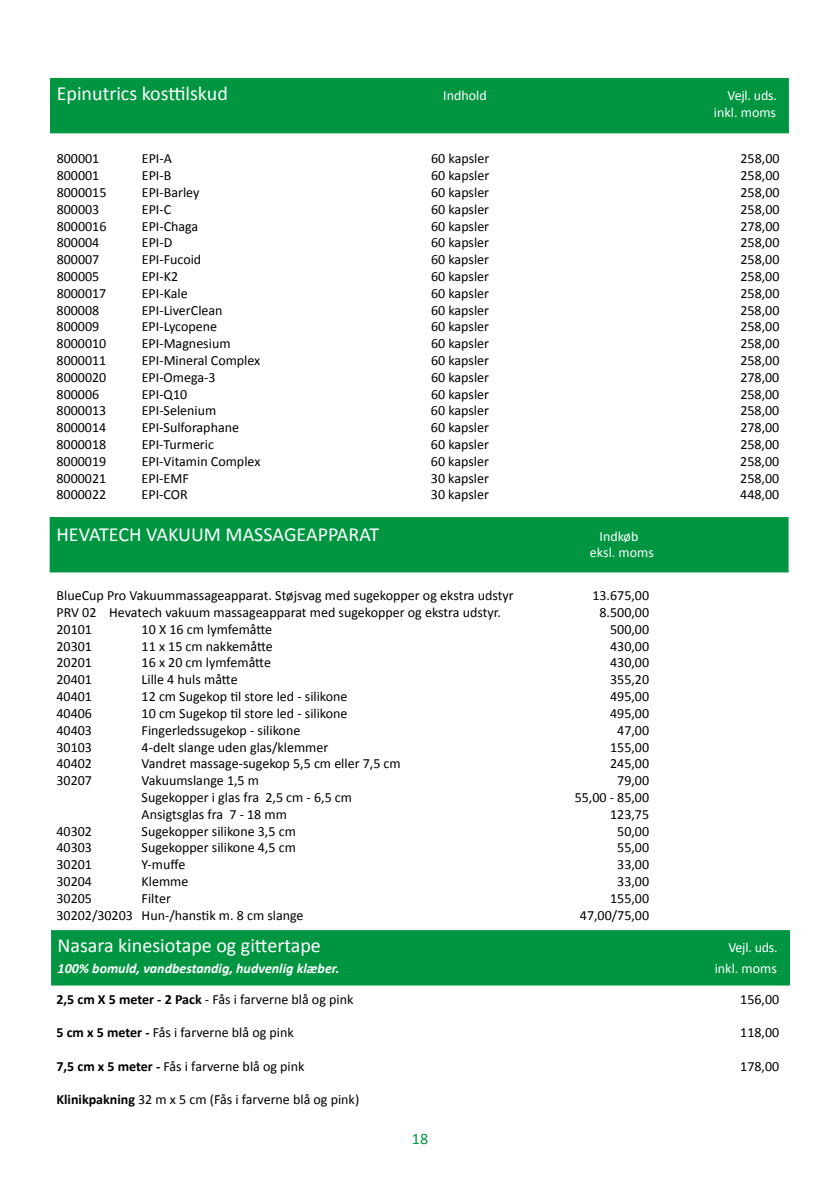
<style>
.page{position:relative;width:840px;height:1191px;background:#fff}
.page>*{position:absolute;margin:0;border:0;box-sizing:border-box;transform-origin:0 0}
.t1{font:20px "Calibri";color:#fff}
.t2{font:16px "Calibri";color:#009641}
.t3{font:14px "Calibri";color:#000}
.t4{font:14px/16.8px "Calibri";color:#fff;text-align:center}
.t5{font:italic 700 14px "Calibri";color:#fff}
.s1{font-weight:700}
</style>
<div class="page">
<div style="left:50px;top:517px;width:738px;height:55px;background:#009641"></div>
<div style="left:51px;top:930px;width:738px;height:55px;background:#009641;border:2px solid #009641"></div>
<div style="left:50px;top:78px;width:738px;height:55px;background:#009641"></div>
<h1 class="t1" style="left:57px;top:81px;width:172px">Epinutrics kosttilskud</h1>
<p class="t4" style="left:443px;top:87px;width:45px">Indhold</p>
<p class="t4" style="left:713px;top:87px;width:64px;text-align:right">Vejl. uds. inkl. moms</p>
<p class="t3" style="left:57px;top:150px;width:44px">800001</p>
<p class="t3" style="left:142px;top:150px;width:31px">EPI-A</p>
<p class="t3" style="left:431px;top:150px;width:60px">60 kapsler</p>
<p class="t3" style="left:740px;top:150px;width:40px">258,00</p>
<p class="t3" style="left:57px;top:167px;width:44px">800001</p>
<p class="t3" style="left:142px;top:167px;width:31px">EPI-B</p>
<p class="t3" style="left:431px;top:167px;width:60px">60 kapsler</p>
<p class="t3" style="left:740px;top:167px;width:40px">258,00</p>
<p class="t3" style="left:57px;top:183px;width:51px">8000015</p>
<p class="t3" style="left:142px;top:183px;width:59px">EPI-Barley</p>
<p class="t3" style="left:431px;top:183px;width:60px">60 kapsler</p>
<p class="t3" style="left:740px;top:183px;width:40px">258,00</p>
<p class="t3" style="left:57px;top:200px;width:44px">800003</p>
<p class="t3" style="left:142px;top:200px;width:31px">EPI-C</p>
<p class="t3" style="left:431px;top:200px;width:60px">60 kapsler</p>
<p class="t3" style="left:740px;top:200px;width:40px">258,00</p>
<p class="t3" style="left:57px;top:217px;width:51px">8000016</p>
<p class="t3" style="left:142px;top:217px;width:58px">EPI-Chaga</p>
<p class="t3" style="left:431px;top:217px;width:60px">60 kapsler</p>
<p class="t3" style="left:740px;top:217px;width:40px">278,00</p>
<p class="t3" style="left:57px;top:234px;width:44px">800004</p>
<p class="t3" style="left:142px;top:234px;width:32px">EPI-D</p>
<p class="t3" style="left:431px;top:234px;width:60px">60 kapsler</p>
<p class="t3" style="left:740px;top:234px;width:40px">258,00</p>
<p class="t3" style="left:57px;top:251px;width:44px">800007</p>
<p class="t3" style="left:142px;top:251px;width:61px">EPI-Fucoid</p>
<p class="t3" style="left:431px;top:251px;width:60px">60 kapsler</p>
<p class="t3" style="left:740px;top:251px;width:40px">258,00</p>
<p class="t3" style="left:57px;top:267px;width:44px">800005</p>
<p class="t3" style="left:142px;top:267px;width:38px">EPI-K2</p>
<p class="t3" style="left:431px;top:267px;width:60px">60 kapsler</p>
<p class="t3" style="left:740px;top:267px;width:40px">258,00</p>
<p class="t3" style="left:57px;top:284px;width:51px">8000017</p>
<p class="t3" style="left:142px;top:284px;width:47px">EPI-Kale</p>
<p class="t3" style="left:431px;top:284px;width:60px">60 kapsler</p>
<p class="t3" style="left:740px;top:284px;width:40px">258,00</p>
<p class="t3" style="left:57px;top:301px;width:44px">800008</p>
<p class="t3" style="left:142px;top:301px;width:82px">EPI-LiverClean</p>
<p class="t3" style="left:431px;top:301px;width:60px">60 kapsler</p>
<p class="t3" style="left:740px;top:301px;width:40px">258,00</p>
<p class="t3" style="left:57px;top:318px;width:44px">800009</p>
<p class="t3" style="left:142px;top:318px;width:77px">EPI-Lycopene</p>
<p class="t3" style="left:431px;top:318px;width:60px">60 kapsler</p>
<p class="t3" style="left:740px;top:318px;width:40px">258,00</p>
<p class="t3" style="left:57px;top:335px;width:51px">8000010</p>
<p class="t3" style="left:142px;top:335px;width:90px">EPI-Magnesium</p>
<p class="t3" style="left:431px;top:335px;width:60px">60 kapsler</p>
<p class="t3" style="left:740px;top:335px;width:40px">258,00</p>
<p class="t3" style="left:57px;top:351px;width:51px">8000011</p>
<p class="t3" style="left:142px;top:351px;width:120px">EPI-Mineral Complex</p>
<p class="t3" style="left:431px;top:351px;width:60px">60 kapsler</p>
<p class="t3" style="left:740px;top:351px;width:40px">258,00</p>
<p class="t3" style="left:57px;top:368px;width:51px">8000020</p>
<p class="t3" style="left:142px;top:368px;width:75px">EPI-Omega-3</p>
<p class="t3" style="left:431px;top:368px;width:60px">60 kapsler</p>
<p class="t3" style="left:740px;top:368px;width:40px">278,00</p>
<p class="t3" style="left:57px;top:385px;width:44px">800006</p>
<p class="t3" style="left:142px;top:385px;width:47px">EPI-Q10</p>
<p class="t3" style="left:431px;top:385px;width:60px">60 kapsler</p>
<p class="t3" style="left:740px;top:385px;width:40px">258,00</p>
<p class="t3" style="left:57px;top:402px;width:51px">8000013</p>
<p class="t3" style="left:142px;top:402px;width:76px">EPI-Selenium</p>
<p class="t3" style="left:431px;top:402px;width:60px">60 kapsler</p>
<p class="t3" style="left:740px;top:402px;width:40px">258,00</p>
<p class="t3" style="left:57px;top:419px;width:51px">8000014</p>
<p class="t3" style="left:142px;top:419px;width:99px">EPI-Sulforaphane</p>
<p class="t3" style="left:430px;top:419px;width:60px">60 kapsler</p>
<p class="t3" style="left:740px;top:419px;width:40px">278,00</p>
<p class="t3" style="left:56px;top:435px;width:51px">8000018</p>
<p class="t3" style="left:142px;top:435px;width:74px">EPI-Turmeric</p>
<p class="t3" style="left:430px;top:435px;width:60px">60 kapsler</p>
<p class="t3" style="left:740px;top:435px;width:40px">258,00</p>
<p class="t3" style="left:56px;top:452px;width:51px">8000019</p>
<p class="t3" style="left:142px;top:452px;width:120px">EPI-Vitamin Complex</p>
<p class="t3" style="left:430px;top:452px;width:60px">60 kapsler</p>
<p class="t3" style="left:740px;top:452px;width:40px">258,00</p>
<p class="t3" style="left:56px;top:469px;width:51px">8000021</p>
<p class="t3" style="left:142px;top:469px;width:49px">EPI-EMF</p>
<p class="t3" style="left:430px;top:469px;width:60px">30 kapsler</p>
<p class="t3" style="left:739px;top:469px;width:40px">258,00</p>
<p class="t3" style="left:56px;top:486px;width:51px">8000022</p>
<p class="t3" style="left:141px;top:486px;width:48px">EPI-COR</p>
<p class="t3" style="left:430px;top:486px;width:60px">30 kapsler</p>
<p class="t3" style="left:739px;top:486px;width:40px">448,00</p>
<h1 class="t1" style="left:56px;top:521px;width:324px">HEVATECH VAKUUM MASSAGEAPPARAT</h1>
<p class="t4" style="left:589px;top:527px;width:65px">Indkøb eksl. moms</p>
<p class="t3" style="left:56px;top:587px;width:458px">BlueCup Pro Vakuummassageapparat. Støjsvag med sugekopper og ekstra udstyr</p>
<p class="t3" style="left:592px;top:587px;width:58px">13.675,00</p>
<p class="t3" style="left:56px;top:603px;width:445px">PRV 02 Hevatech vakuum massageapparat med sugekopper og ekstra udstyr.</p>
<p class="t3" style="left:599px;top:603px;width:51px">8.500,00</p>
<p class="t3" style="left:56px;top:620px;width:37px">20101</p>
<p class="t3" style="left:141px;top:620px;width:132px">10 X 16 cm lymfemåtte</p>
<p class="t3" style="left:609px;top:620px;width:40px">500,00</p>
<p class="t3" style="left:56px;top:637px;width:37px">20301</p>
<p class="t3" style="left:141px;top:637px;width:132px">11 x 15 cm nakkemåtte</p>
<p class="t3" style="left:609px;top:637px;width:40px">430,00</p>
<p class="t3" style="left:56px;top:654px;width:37px">20201</p>
<p class="t3" style="left:141px;top:654px;width:131px">16 x 20 cm lymfemåtte</p>
<p class="t3" style="left:609px;top:654px;width:40px">430,00</p>
<p class="t3" style="left:56px;top:671px;width:37px">20401</p>
<p class="t3" style="left:141px;top:671px;width:97px">Lille 4 huls måtte</p>
<p class="t3" style="left:609px;top:671px;width:40px">355,20</p>
<p class="t3" style="left:56px;top:687px;width:37px">40401</p>
<p class="t3" style="left:141px;top:687px;width:207px">12 cm Sugekop til store led - silikone</p>
<p class="t3" style="left:609px;top:687px;width:40px">495,00</p>
<p class="t3" style="left:56px;top:704px;width:37px">40406</p>
<p class="t3" style="left:141px;top:704px;width:207px">10 cm Sugekop til store led - silikone</p>
<p class="t3" style="left:609px;top:704px;width:40px">495,00</p>
<p class="t3" style="left:56px;top:721px;width:37px">40403</p>
<p class="t3" style="left:141px;top:721px;width:160px">Fingerledssugekop - silikone</p>
<p class="t3" style="left:617px;top:721px;width:33px">47,00</p>
<p class="t3" style="left:56px;top:738px;width:37px">30103</p>
<p class="t3" style="left:141px;top:738px;width:188px">4-delt slange uden glas/klemmer</p>
<p class="t3" style="left:609px;top:738px;width:40px">155,00</p>
<p class="t3" style="left:56px;top:755px;width:37px">40402</p>
<p class="t3" style="left:141px;top:755px;width:260px">Vandret massage-sugekop 5,5 cm eller 7,5 cm</p>
<p class="t3" style="left:609px;top:755px;width:40px">245,00</p>
<p class="t3" style="left:56px;top:771px;width:37px">30207</p>
<p class="t3" style="left:141px;top:771px;width:119px">Vakuumslange 1,5 m</p>
<p class="t3" style="left:617px;top:771px;width:33px">79,00</p>
<p class="t3" style="left:141px;top:788px;width:212px">Sugekopper i glas fra 2,5 cm - 6,5 cm</p>
<p class="t3" style="left:574px;top:788px;width:76px">55,00 - 85,00</p>
<p class="t3" style="left:141px;top:805px;width:147px">Ansigtsglas fra 7 - 18 mm</p>
<p class="t3" style="left:609px;top:805px;width:40px">123,75</p>
<p class="t3" style="left:56px;top:822px;width:37px">40302</p>
<p class="t3" style="left:141px;top:822px;width:156px">Sugekopper silikone 3,5 cm</p>
<p class="t3" style="left:617px;top:822px;width:33px">50,00</p>
<p class="t3" style="left:56px;top:839px;width:37px">40303</p>
<p class="t3" style="left:141px;top:839px;width:156px">Sugekopper silikone 4,5 cm</p>
<p class="t3" style="left:617px;top:839px;width:33px">55,00</p>
<p class="t3" style="left:56px;top:855px;width:37px">30201</p>
<p class="t3" style="left:141px;top:855px;width:45px">Y-muffe</p>
<p class="t3" style="left:617px;top:855px;width:33px">33,00</p>
<p class="t3" style="left:56px;top:872px;width:37px">30204</p>
<p class="t3" style="left:141px;top:872px;width:48px">Klemme</p>
<p class="t3" style="left:617px;top:872px;width:33px">33,00</p>
<p class="t3" style="left:56px;top:889px;width:37px">30205</p>
<p class="t3" style="left:141px;top:889px;width:31px">Filter</p>
<p class="t3" style="left:609px;top:889px;width:40px">155,00</p>
<p class="t3" style="left:56px;top:906px;width:248px">30202/30203 Hun-/hanstik m. 8 cm slange</p>
<p class="t3" style="left:579px;top:906px;width:71px">47,00/75,00</p>
<h1 class="t1" style="left:58px;top:933px;width:265px">Nasara kinesiotape og gittertape</h1>
<p class="t4" style="left:728px;top:939px;width:51px">Vejl. uds.</p>
<p class="t5" style="left:58px;top:959px;width:283px">100% bomuld, vandbestandig, hudvenlig klæber.</p>
<p class="t4" style="left:714px;top:960px;width:64px">inkl. moms</p>
<p class="t3" style="left:56px;top:990px;width:298px"><span class="s1">2,5 cm X 5 meter - 2 Pack</span> - Fås i farverne blå og pink</p>
<p class="t3" style="left:739px;top:990px;width:40px">156,00</p>
<p class="t3" style="left:56px;top:1023px;width:239px"><span class="s1">5 cm x 5 meter -</span> Fås i farverne blå og pink</p>
<p class="t3" style="left:739px;top:1023px;width:40px">118,00</p>
<p class="t3" style="left:56px;top:1057px;width:249px"><span class="s1">7,5 cm x 5 meter -</span> Fås i farverne blå og pink</p>
<p class="t3" style="left:739px;top:1057px;width:40px">178,00</p>
<p class="t3" style="left:56px;top:1091px;width:304px"><span class="s1">Klinikpakning</span> 32 m x 5 cm (Fås i farverne blå og pink)</p>
<p class="t2" style="left:411px;top:1128px;width:18px">18</p>
</div>
